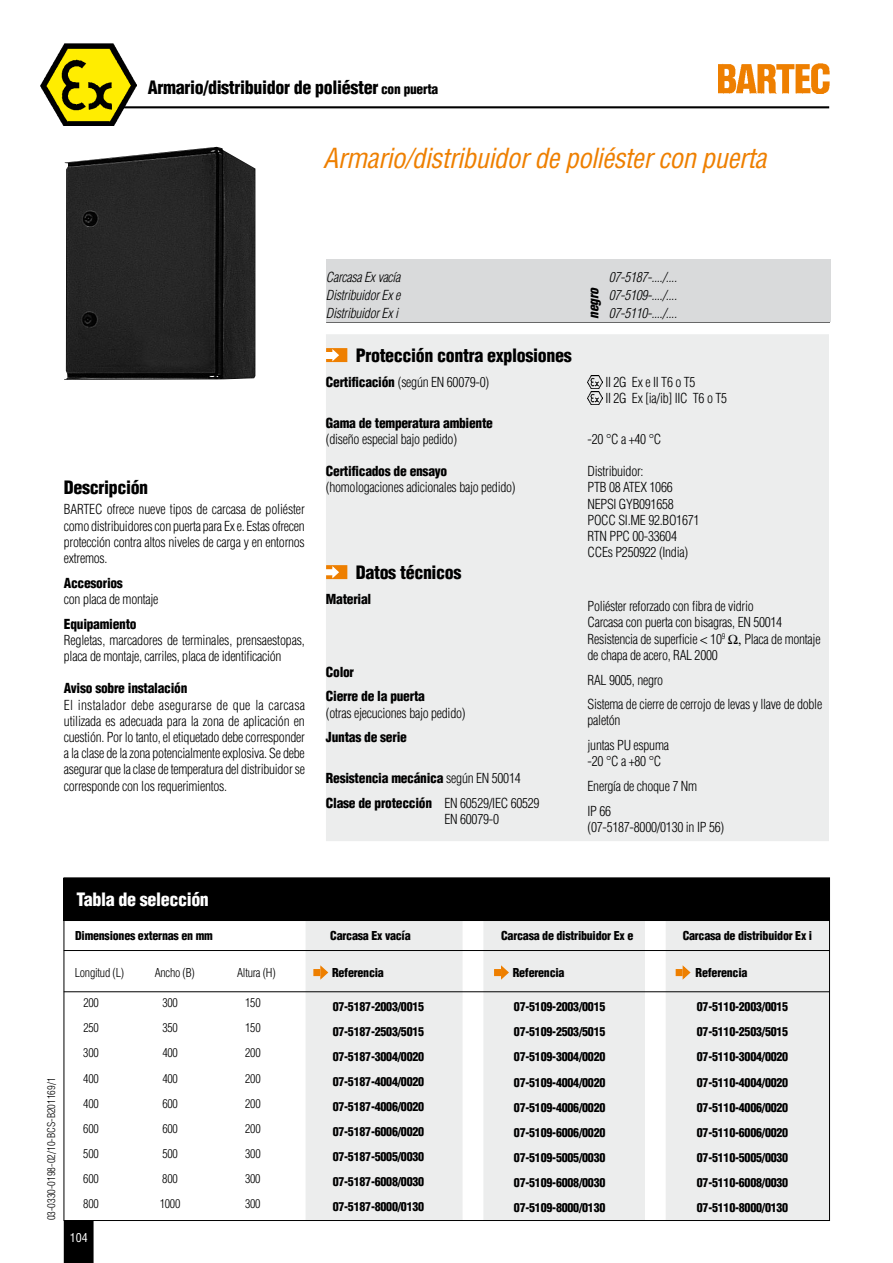
<style>
.page{position:relative;width:893px;height:1263px;background:#fff}
.page>*{position:absolute;margin:0;border:0;box-sizing:border-box;transform-origin:0 0}
.t1{font:italic condensed 27px "Helvetica";letter-spacing:-.02em;color:#ee7f00}
.t2{font:900 condensed 18px "Helvetica";letter-spacing:-.02em;color:#000}
.t3{font:900 condensed 18px "Helvetica";letter-spacing:-.02em;color:#fff}
.t4{font:300 condensed 13.5px/16.2px "Helvetica";letter-spacing:-.02em;color:#000}
.t5{font:italic 300 condensed 13.5px "Helvetica";letter-spacing:-.02em;color:#000}
.t6{font:900 condensed 13.5px/24.8px "Helvetica";letter-spacing:-.02em;color:#000}
.t7{font:italic 900 condensed 13.5px "Helvetica";color:#000}
.t8{font:900 condensed 12px/25px "Helvetica";letter-spacing:-.02em;color:#000;text-align:justify}
.t9{font:300 condensed 12px "Helvetica";letter-spacing:-.02em;color:#000}
.t10{font:condensed 12px "Helvetica";color:#fff}
.t11{font:300 condensed 10.5px "Helvetica";color:#000}
.s1{font-size:13.5px}
.s2{font-weight:900}
.s3{font-weight:300}
</style>
<div class="page">
<img style="left:64px;top:147px;width:191px;height:233px">
<hr style="left:121px;top:106px;width:708px;height:2px;background:#000">
<img style="left:41px;top:44px;width:96px;height:82px">
<svg style="left:64px;top:1221px;width:30px;height:42px"></svg>
<div style="left:666px;top:908px;width:164px;height:312px;background:#eceded"></div>
<div style="left:483px;top:908px;width:162px;height:312px;background:#eceded"></div>
<div style="left:306px;top:908px;width:157px;height:313px;background:#eceded"></div>
<div style="left:326px;top:334px;width:503px;height:507px;background:#eceded"></div>
<hr style="left:326px;top:322px;width:504px;height:1px;background:#000">
<div style="left:326px;top:259px;width:504px;height:63px;background:#d9dadb"></div>
<div style="left:64px;top:878px;width:766px;height:43px;background:#000"></div>
<hr style="left:64px;top:950px;width:766px;height:1px;background:#000">
<hr style="left:64px;top:991px;width:766px;height:1px;background:#000">
<div style="left:313px;top:969px;width:7px;height:7px;background:#ee7f00;border:2px solid #ee7f00"></div>
<svg style="left:320px;top:965px;width:9px;height:15px"></svg>
<div style="left:494px;top:969px;width:7px;height:7px;background:#ee7f00;border:2px solid #ee7f00"></div>
<svg style="left:500px;top:965px;width:9px;height:15px"></svg>
<div style="left:676px;top:969px;width:7px;height:7px;background:#ee7f00"></div>
<svg style="left:682px;top:965px;width:9px;height:15px"></svg>
<div style="left:326px;top:348px;width:21px;height:14px;background:#ee7f00;border:2px solid #ee7f00"></div>
<div style="left:324px;top:352px;width:10px;height:6px;background:#fff"></div>
<svg style="left:332px;top:349px;width:7px;height:12px"></svg>
<img style="left:588px;top:375px;width:14px;height:13px">
<img style="left:588px;top:392px;width:14px;height:12px">
<div style="left:326px;top:565px;width:21px;height:14px;background:#ee7f00;border:2px solid #ee7f00"></div>
<div style="left:324px;top:569px;width:10px;height:6px;background:#fff;border:2px solid #fff"></div>
<svg style="left:332px;top:565px;width:8px;height:15px"></svg>
<img style="left:718px;top:64px;width:111px;height:30px">
<p class="t2" style="left:148px;top:76px;width:292px">Armario/distribuidor de poliéster <span class="s1">con puerta</span></p>
<p class="t1" style="left:323px;top:141px;width:445px">Armario/distribuidor de poliéster con puerta</p>
<p class="t2" style="left:64px;top:476px;width:86px">Descripción</p>
<p class="t4" style="left:64px;top:501px;width:242px;text-align:justify">BARTEC ofrece nueve tipos de carcasa de poliéster como distribuidores con puerta para Ex e. Estas ofrecen protección contra altos niveles de carga y en entornos extremos.</p>
<p class="t4" style="left:64px;top:575px;width:96px"><span class="s2">Accesorios<br></span>con placa de montaje</p>
<p class="t4" style="left:64px;top:615px;width:243px"><span class="s2">Equipamiento<br></span>Regletas, marcadores de terminales, prensaestopas, placa de montaje, carriles, placa de identificación</p>
<p class="t4" style="left:64px;top:680px;width:243px"><span class="s2">Aviso sobre instalación<br></span>El instalador debe asegurarse de que la carcasa utilizada es adecuada para la zona de aplicación en cuestión. Por lo tanto, el etiquetado debe corresponder a la clase de la zona potencialmente explosiva. Se debe asegurar que la clase de temperatura del distribuidor se corresponde con los requerimientos.</p>
<p class="t5" style="left:326px;top:269px;width:76px">Carcasa Ex vacía</p>
<p class="t5" style="left:609px;top:269px;width:70px">07-5187-..../....</p>
<p class="t5" style="left:326px;top:287px;width:76px">Distribuidor Ex e</p>
<p class="t5" style="left:609px;top:287px;width:70px">07-5109-..../....</p>
<p class="t5" style="left:326px;top:306px;width:74px">Distribuidor Ex i</p>
<p class="t7" style="left:585px;top:319px;width:33px;rotate:-90deg">negro</p>
<p class="t5" style="left:609px;top:306px;width:70px">07-5110-..../....</p>
<p class="t2" style="left:356px;top:344px;width:217px">Protección contra explosiones</p>
<p class="t4" style="left:326px;top:374px;width:165px"><span class="s2">Certificación</span> (según EN 60079-0)</p>
<p class="t4" style="left:326px;top:414px;width:169px"><span class="s2">Gama de temperatura ambiente </span>(diseño especial bajo pedido)</p>
<p class="t4" style="left:326px;top:463px;width:191px"><span class="s2">Certificados de ensayo </span>(homologaciones adicionales bajo pedido)</p>
<p class="t2" style="left:356px;top:561px;width:107px">Datos técnicos</p>
<p class="t6" style="left:326px;top:586px;width:47px">Material</p>
<p class="t6" style="left:326px;top:659px;width:101px">Color<br>Cierre de la puerta</p>
<p class="t4" style="left:326px;top:700px;width:141px;line-height:24.8px">(otras ejecuciones bajo pedido)<br><span class="s2">Juntas de serie</span></p>
<p class="t6" style="left:326px;top:766px;width:215px">Resistencia mecánica <span class="s3">según EN 50014<br></span>Clase de protección <span class="s3">EN 60529/IEC 60529</span></p>
<p class="t4" style="left:444px;top:811px;width:56px">EN 60079-0</p>
<p class="t4" style="left:605px;top:374px;width:123px">II 2G Ex e II T6 o T5<br>II 2G Ex [ia/ib] IIC T6 o T5</p>
<p class="t4" style="left:588px;top:431px;width:75px">-20 °C a +40 °C</p>
<p class="t4" style="left:588px;top:463px;width:113px">Distribuidor:<br>PTB 08 ATEX 1066<br>NEPSI GYB091658<br>POCC SI.ME 92.BO1671<br>RTN PPC 00-33604<br>CCEs P250922 (India)</p>
<p class="t4" style="left:588px;top:598px;width:196px">Poliéster reforzado con fibra de vidrio<br>Carcasa con puerta con bisagras, EN 50014<br>Resistencia de superficie 10<sup>9</sup></p>
<p class="t4" style="left:744px;top:630px;width:78px">Placa de montaje</p>
<p class="t4" style="left:588px;top:642px;width:236px;line-height:24.8px">de chapa de acero, RAL 2000<br>RAL 9005, negro<br>Sistema de cierre de cerrojo de levas y llave de doble</p>
<p class="t4" style="left:588px;top:708px;width:83px;line-height:24.8px">paletón<br>juntas PU espuma</p>
<p class="t4" style="left:588px;top:749px;width:111px;line-height:24.8px">-20 °C a +80 °C<br>Energía de choque 7 Nm<br>IP 66</p>
<p class="t4" style="left:588px;top:819px;width:138px">(07-5187-8000/0130 in IP 56)</p>
<p class="t3" style="left:76px;top:888px;width:134px">Tabla de selección</p>
<p class="t11" style="left:45px;top:1220px;width:144px;rotate:-90deg">03-0330-0198-02/10-BCS-B201169/1</p>
<p class="t8" style="left:75px;top:922px;width:139px">Dimensiones externas en mm</p>
<p class="t8" style="left:330px;top:922px;width:82px">Carcasa Ex vacía</p>
<p class="t8" style="left:501px;top:922px;width:134px">Carcasa de distribuidor Ex e</p>
<p class="t8" style="left:683px;top:922px;width:131px">Carcasa de distribuidor Ex i</p>
<p class="t9" style="left:75px;top:966px;width:51px">Longitud (L)</p>
<p class="t9" style="left:155px;top:966px;width:42px">Ancho (B)</p>
<p class="t9" style="left:237px;top:966px;width:40px">Altura (H)</p>
<p class="t8" style="left:332px;top:960px;width:53px">Referencia</p>
<p class="t8" style="left:513px;top:960px;width:53px">Referencia</p>
<p class="t8" style="left:696px;top:960px;width:53px">Referencia</p>
<p class="t9" style="left:83px;top:996px;width:17px">200</p>
<p class="t9" style="left:162px;top:996px;width:17px">300</p>
<p class="t9" style="left:245px;top:996px;width:17px">150</p>
<p class="t9" style="left:83px;top:1021px;width:17px">250</p>
<p class="t9" style="left:162px;top:1021px;width:17px">350</p>
<p class="t9" style="left:245px;top:1021px;width:17px">150</p>
<p class="t9" style="left:83px;top:1046px;width:17px">300</p>
<p class="t9" style="left:162px;top:1046px;width:17px">400</p>
<p class="t9" style="left:245px;top:1046px;width:17px">200</p>
<p class="t9" style="left:83px;top:1071px;width:17px">400</p>
<p class="t9" style="left:162px;top:1071px;width:17px">400</p>
<p class="t9" style="left:245px;top:1071px;width:17px">200</p>
<p class="t9" style="left:83px;top:1096px;width:17px">400</p>
<p class="t9" style="left:162px;top:1096px;width:17px">600</p>
<p class="t9" style="left:245px;top:1096px;width:17px">200</p>
<p class="t9" style="left:83px;top:1121px;width:17px">600</p>
<p class="t9" style="left:162px;top:1121px;width:17px">600</p>
<p class="t9" style="left:245px;top:1121px;width:17px">200</p>
<p class="t9" style="left:83px;top:1146px;width:17px">500</p>
<p class="t9" style="left:162px;top:1146px;width:17px">500</p>
<p class="t9" style="left:245px;top:1146px;width:17px">300</p>
<p class="t9" style="left:83px;top:1171px;width:17px">600</p>
<p class="t9" style="left:162px;top:1171px;width:17px">800</p>
<p class="t9" style="left:245px;top:1171px;width:17px">300</p>
<p class="t9" style="left:83px;top:1196px;width:17px">800</p>
<p class="t9" style="left:160px;top:1196px;width:22px">1000</p>
<p class="t9" style="left:245px;top:1196px;width:17px">300</p>
<p class="t10" style="left:70px;top:1230px;width:19px">104</p>
<p class="t8" style="left:333px;top:994px;width:93px">07-5187-2003/0015<br>07-5187-2503/5015<br>07-5187-3004/0020<br>07-5187-4004/0020<br>07-5187-4006/0020<br>07-5187-6006/0020<br>07-5187-5005/0030<br>07-5187-6008/0030<br>07-5187-8000/0130</p>
<p class="t8" style="left:514px;top:994px;width:93px">07-5109-2003/0015<br>07-5109-2503/5015<br>07-5109-3004/0020<br>07-5109-4004/0020<br>07-5109-4006/0020<br>07-5109-6006/0020<br>07-5109-5005/0030<br>07-5109-6008/0030<br>07-5109-8000/0130</p>
<p class="t8" style="left:697px;top:994px;width:93px">07-5110-2003/0015<br>07-5110-2503/5015<br>07-5110-3004/0020<br>07-5110-4004/0020<br>07-5110-4006/0020<br>07-5110-6006/0020<br>07-5110-5005/0030<br>07-5110-6008/0030<br>07-5110-8000/0130</p>
</div>
